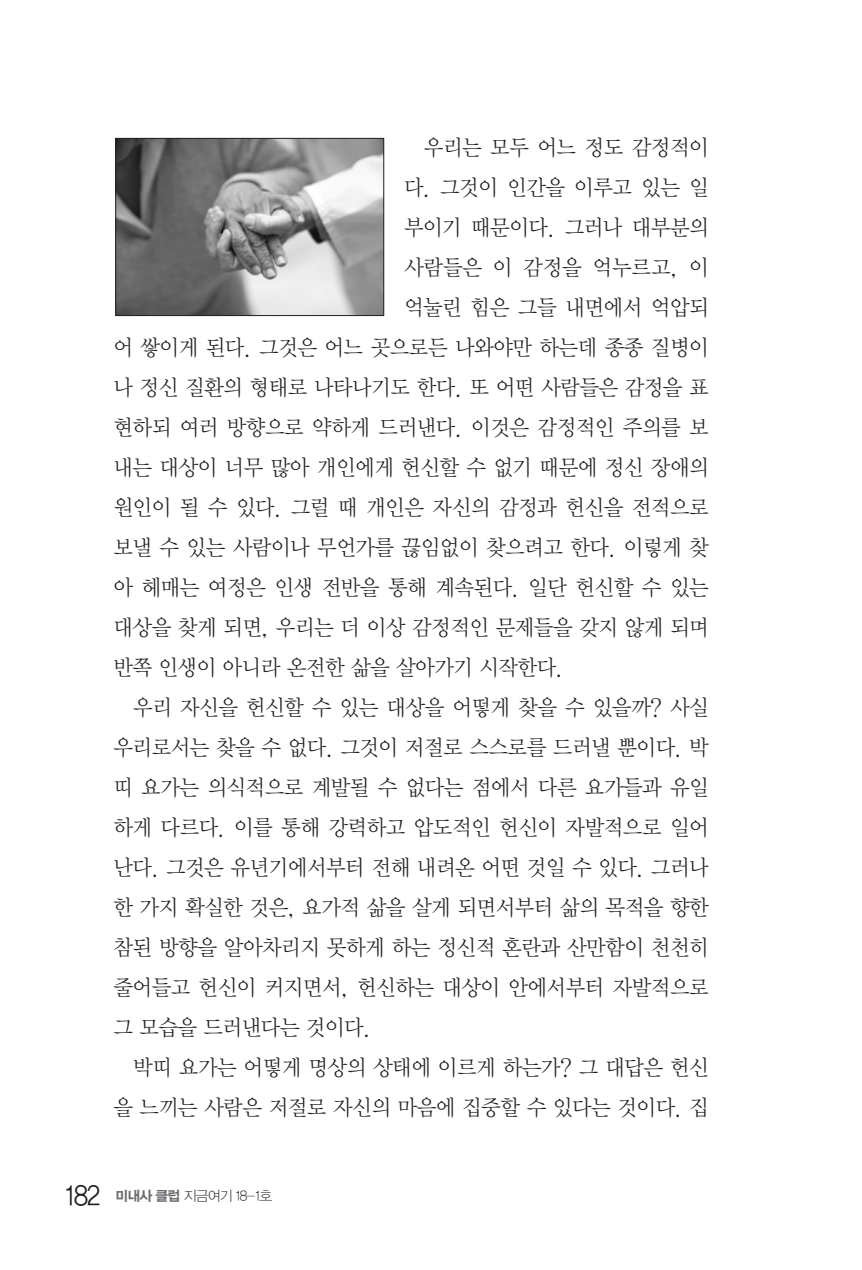
<style>
.page{position:relative;width:862px;height:1270px;background:#fff}
.page>*{position:absolute;margin:0;border:0;box-sizing:border-box;transform-origin:0 0}
.t1{font:22px "YDVY Mj O Std 32";letter-spacing:-.025em;color:#231f20;scale:.95 1}
.t2{font:22px "YDVY Mj O Std 32";letter-spacing:-.005em;color:#231f20;scale:.95 1}
.t3{font:14px "YDVYGO Std 11";letter-spacing:-.06em;color:#231f20}
.s1{font-family:"YDVYGO Std 12";font-size:28px}
.s2{font-family:"YDVYGO Std 15";color:#6c6d70}
</style>
<div class="page">
<img style="left:117px;top:140px;width:265px;height:174px">
<div style="left:115px;top:138px;width:269px;height:178px;border:1px solid #231f20"></div>
<p class="t1" style="left:424px;top:136px;width:301px">우리는 모두 어느 정도 감정적이</p>
<p class="t1" style="left:404px;top:176px;width:322px">다. 그것이 인간을 이루고 있는 일</p>
<p class="t1" style="left:404px;top:216px;width:322px">부이기 때문이다. 그러나 대부분의</p>
<p class="t2" style="left:404px;top:256px;width:322px">사람들은 이 감정을 억누르고, 이</p>
<p class="t1" style="left:404px;top:296px;width:322px">억눌린 힘은 그들 내면에서 억압되</p>
<p class="t1" style="left:113px;top:336px;width:628px">어 쌓이게 된다. 그것은 어느 곳으로든 나와야만 하는데 종종 질병이</p>
<p class="t1" style="left:113px;top:376px;width:628px">나 정신 질환의 형태로 나타나기도 한다. 또 어떤 사람들은 감정을 표</p>
<p class="t1" style="left:113px;top:416px;width:628px">현하되 여러 방향으로 약하게 드러낸다. 이것은 감정적인 주의를 보</p>
<p class="t1" style="left:113px;top:456px;width:628px">내는 대상이 너무 많아 개인에게 헌신할 수 없기 때문에 정신 장애의</p>
<p class="t1" style="left:113px;top:496px;width:628px">원인이 될 수 있다. 그럴 때 개인은 자신의 감정과 헌신을 전적으로</p>
<p class="t1" style="left:113px;top:536px;width:628px">보낼 수 있는 사람이나 무언가를 끊임없이 찾으려고 한다. 이렇게 찾</p>
<p class="t1" style="left:113px;top:576px;width:628px">아 헤매는 여정은 인생 전반을 통해 계속된다. 일단 헌신할 수 있는</p>
<p class="t1" style="left:113px;top:616px;width:628px">대상을 찾게 되면, 우리는 더 이상 감정적인 문제들을 갖지 않게 되며</p>
<p class="t1" style="left:113px;top:656px;width:475px">반쪽 인생이 아니라 온전한 삶을 살아가기 시작한다.</p>
<p class="t1" style="left:133px;top:696px;width:607px">우리 자신을 헌신할 수 있는 대상을 어떻게 찾을 수 있을까? 사실</p>
<p class="t1" style="left:113px;top:736px;width:628px">우리로서는 찾을 수 없다. 그것이 저절로 스스로를 드러낼 뿐이다. 박</p>
<p class="t1" style="left:113px;top:776px;width:628px">띠 요가는 의식적으로 계발될 수 없다는 점에서 다른 요가들과 유일</p>
<p class="t1" style="left:113px;top:816px;width:628px">하게 다르다. 이를 통해 강력하고 압도적인 헌신이 자발적으로 일어</p>
<p class="t1" style="left:113px;top:856px;width:628px">난다. 그것은 유년기에서부터 전해 내려온 어떤 것일 수 있다. 그러나</p>
<p class="t1" style="left:113px;top:896px;width:628px">한 가지 확실한 것은, 요가적 삶을 살게 되면서부터 삶의 목적을 향한</p>
<p class="t1" style="left:113px;top:936px;width:628px">참된 방향을 알아차리지 못하게 하는 정신적 혼란과 산만함이 천천히</p>
<p class="t1" style="left:113px;top:976px;width:628px">줄어들고 헌신이 커지면서, 헌신하는 대상이 안에서부터 자발적으로</p>
<p class="t1" style="left:113px;top:1016px;width:273px">그 모습을 드러낸다는 것이다.</p>
<p class="t1" style="left:133px;top:1056px;width:607px">박띠 요가는 어떻게 명상의 상태에 이르게 하는가? 그 대답은 헌신</p>
<p class="t1" style="left:113px;top:1096px;width:628px">을 느끼는 사람은 저절로 자신의 마음에 집중할 수 있다는 것이다. 집</p>
<p class="t3" style="left:65px;top:1189px;width:208px"><span class="s1">182</span> <span class="s2">미내사 클럽</span> 지금여기 18-1호</p>
</div>
